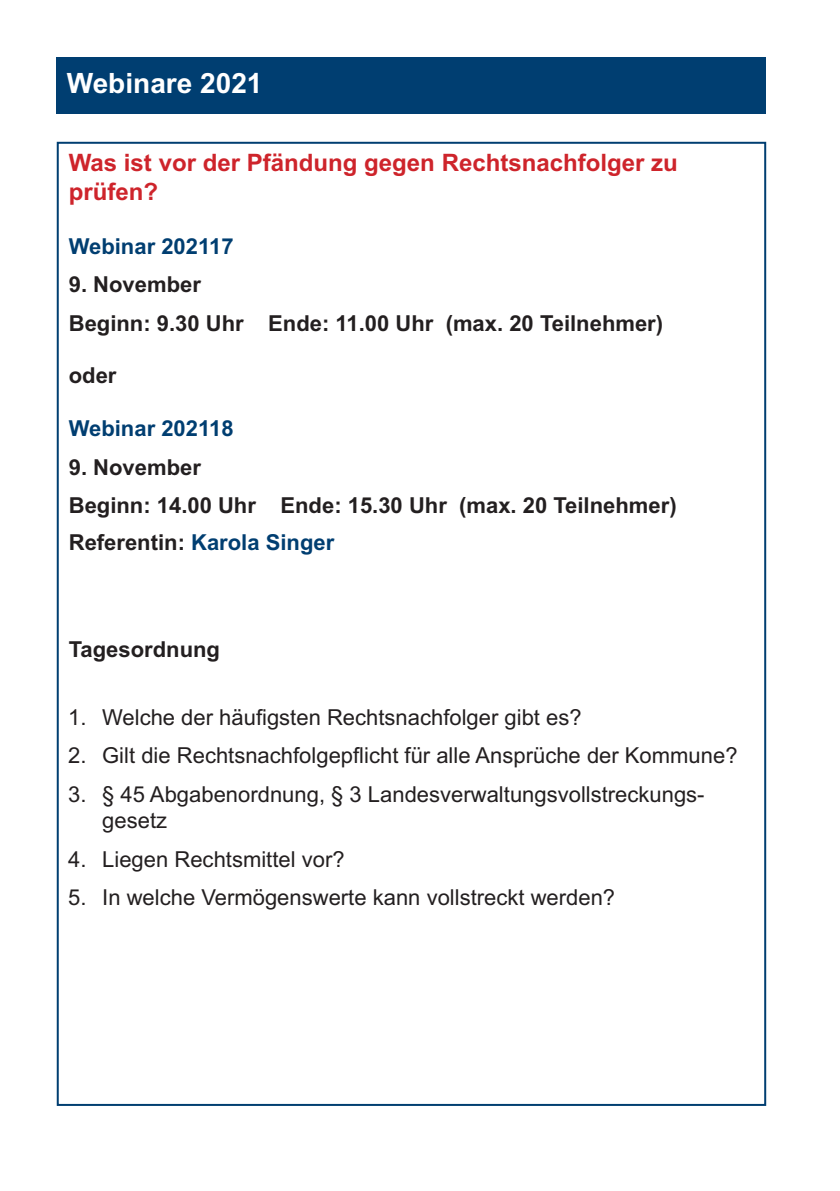
<style>
.page{position:relative;width:840px;height:1191px;background:#fff}
.page>*{position:absolute;margin:0;border:0;box-sizing:border-box;transform-origin:0 0}
.t1{font:700 28px "Arial";color:#fff}
.t2{font:700 24px/28.8px "Arial";color:#ce242b}
.t3{font:22px/38.4px "Arial";color:#231f20}
.t4{font:700 22px/37.8px "Arial";color:#231f20}
.t5{font:700 22px "Arial";color:#003e71}
.s1{color:#003e71}
</style>
<div class="page">
<div style="left:57px;top:57px;width:708px;height:56px;background:#003e71"></div>
<p class="t1" style="left:67px;top:67px;width:197px">Webinare 2021</p>
<p class="t2" style="left:69px;top:149px;width:610px">Was ist vor der Pfändung gegen Rechtsnachfolger zu prüfen?</p>
<p class="t5" style="left:69px;top:233px;width:166px">Webinar 202117</p>
<p class="t4" style="left:69px;top:265px;width:595px;line-height:38.4px">9. November<br>Beginn: 9.30 Uhr Ende: 11.00 Uhr (max. 20 Teilnehmer)</p>
<p class="t4" style="left:69px;top:357px;width:49px">oder</p>
<p class="t5" style="left:69px;top:416px;width:166px">Webinar 202118</p>
<p class="t4" style="left:69px;top:448px;width:609px">9. November<br>Beginn: 14.00 Uhr Ende: 15.30 Uhr (max. 20 Teilnehmer)<br>Referentin: <span class="s1">Karola Singer</span></p>
<p class="t4" style="left:69px;top:630px;width:153px">Tagesordnung</p>
<p class="t3" style="left:68px;top:698px;width:20px;text-align:justify">1.<br>2.<br>3.</p>
<p class="t3" style="left:68px;top:839px;width:20px">4.<br>5.</p>
<p class="t3" style="left:102px;top:698px;width:636px">Welche der häufigsten Rechtsnachfolger gibt es?<br>Gilt die Rechtsnachfolgepflicht für alle Ansprüche der Kommune? § 45 Abgabenordnung, § 3 Landesverwaltungsvollstreckungs-</p>
<p class="t3" style="left:102px;top:801px;width:514px">gesetz<br>Liegen Rechtsmittel vor?<br>In welche Vermögenswerte kann vollstreckt werden?</p>
</div>
